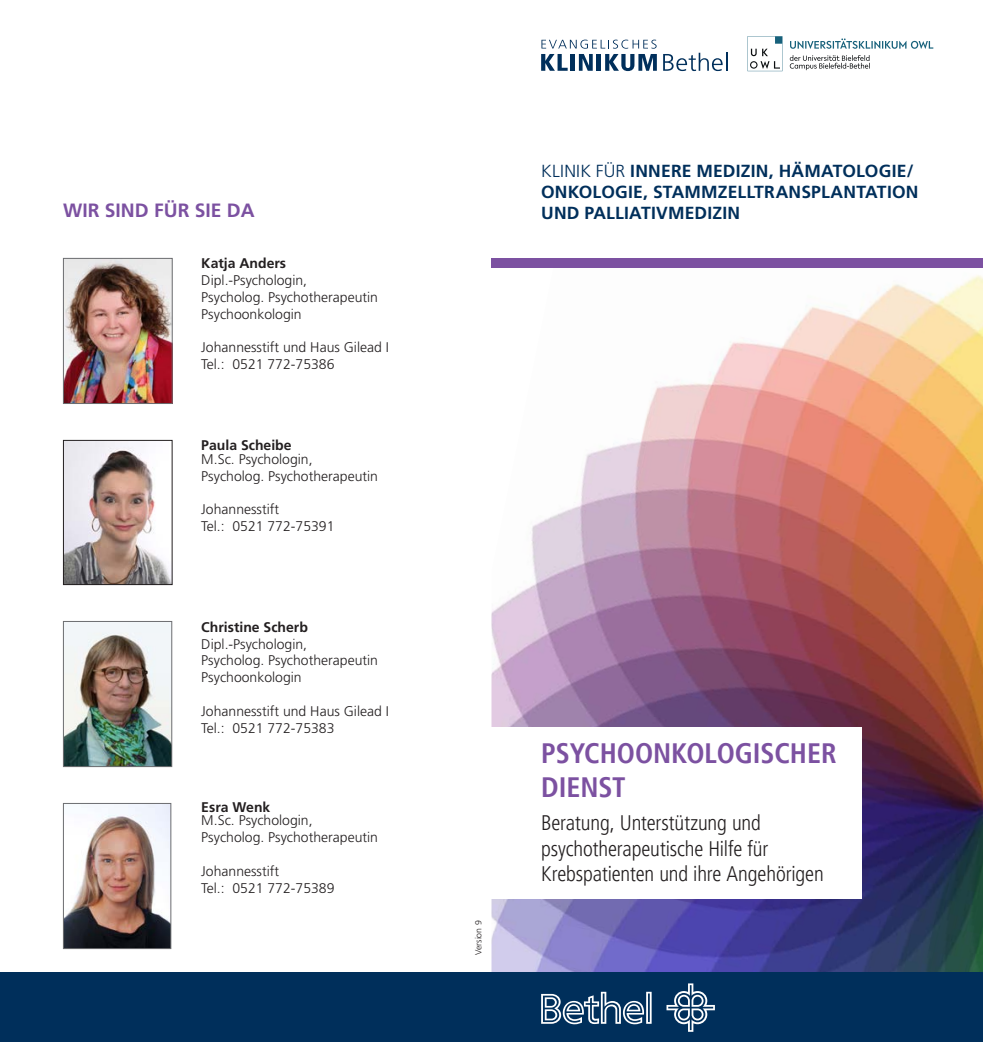
<style>
.page{position:relative;width:983px;height:1042px;background:#fff}
.page>*{position:absolute;margin:0;border:0;box-sizing:border-box;transform-origin:0 0}
.t1{font:700 condensed 28px/33.6px "Frutiger LT Pro";color:#7c51a1}
.t2{font:300 condensed 21px/25.2px "Frutiger LT Pro";letter-spacing:-.005em;color:#231f20}
.t3{font:700 19.25px "Frutiger LT Std";color:#7c51a1}
.t4{font:700 17.5px "Frutiger LT Std";letter-spacing:.01em;color:#002f5b}
.t5{font:300 14px/16.8px "Frutiger LT Std";color:#231f20}
.t6{font:700 14px "Frutiger LT Std";color:#231f20}
.t7{font:300 8.75px "Frutiger LT Std";color:#231f20}
.s1{font-weight:300}
</style>
<div class="page">
<img style="left:491px;top:275px;width:491px;height:697px">
<img style="left:65px;top:260px;width:105px;height:142px">
<div style="left:63px;top:258px;width:109px;height:146px;border:1px solid #6c6d70"></div>
<img style="left:65px;top:805px;width:104px;height:142px">
<div style="left:63px;top:803px;width:108px;height:146px;border:1px solid #6c6d70"></div>
<img style="left:65px;top:623px;width:105px;height:142px">
<div style="left:63px;top:621px;width:109px;height:146px;border:1px solid #6c6d70"></div>
<div style="left:491px;top:727px;width:370px;height:172px;background:#fff"></div>
<div style="left:0;top:972px;width:982px;height:70px;background:#002f5b"></div>
<div style="left:491px;top:258px;width:491px;height:10px;background:#7c51a1"></div>
<svg style="left:666px;top:983px;width:48px;height:49px"></svg>
<svg style="left:541px;top:992px;width:110px;height:32px"></svg>
<svg style="left:541px;top:40px;width:115px;height:31px"></svg>
<svg style="left:663px;top:53px;width:64px;height:18px"></svg>
<svg style="left:790px;top:38px;width:143px;height:11px"></svg>
<svg style="left:747px;top:36px;width:35px;height:35px"></svg>
<svg style="left:789px;top:55px;width:80px;height:15px"></svg>
<img style="left:65px;top:442px;width:105px;height:141px">
<div style="left:63px;top:440px;width:109px;height:145px;border:1px solid #231f20"></div>
<p class="t3" style="left:63px;top:199px;width:193px">WIR SIND FÜR SIE DA</p>
<p class="t6" style="left:201px;top:255px;width:86px">Katja Anders</p>
<p class="t5" style="left:201px;top:272px;width:107px">Dipl.-Psychologin,</p>
<p class="t5" style="left:201px;top:289px;width:178px">Psycholog. Psychotherapeutin</p>
<p class="t5" style="left:201px;top:306px;width:102px">Psychoonkologin</p>
<p class="t5" style="left:201px;top:339px;width:189px">Johannesstift und Haus Gilead I<br>Tel.: 0521 772-75386</p>
<p class="t6" style="left:201px;top:437px;width:92px">Paula Scheibe</p>
<p class="t5" style="left:201px;top:451px;width:113px">M.Sc. Psychologin,</p>
<p class="t5" style="left:201px;top:467px;width:178px">Psycholog. Psychotherapeutin</p>
<p class="t5" style="left:201px;top:501px;width:79px">Johannesstift</p>
<p class="t5" style="left:201px;top:518px;width:135px">Tel.: 0521 772-75391</p>
<p class="t6" style="left:201px;top:618px;width:108px">Christine Scherb</p>
<p class="t5" style="left:201px;top:635px;width:107px">Dipl.-Psychologin,</p>
<p class="t5" style="left:201px;top:652px;width:178px">Psycholog. Psychotherapeutin</p>
<p class="t5" style="left:201px;top:669px;width:102px">Psychoonkologin</p>
<p class="t5" style="left:201px;top:703px;width:189px">Johannesstift und Haus Gilead I<br>Tel.: 0521 772-75383</p>
<p class="t6" style="left:201px;top:799px;width:70px">Esra Wenk</p>
<p class="t5" style="left:201px;top:812px;width:113px">M.Sc. Psychologin,</p>
<p class="t5" style="left:201px;top:829px;width:178px">Psycholog. Psychotherapeutin</p>
<p class="t5" style="left:201px;top:863px;width:79px">Johannesstift</p>
<p class="t5" style="left:201px;top:879px;width:135px">Tel.: 0521 772-75389</p>
<p class="t4" style="left:541px;top:160px;width:374px"><span class="s1">KLINIK FÜR</span> INNERE MEDIZIN, HÄMATOLOGIE/</p>
<p class="t4" style="left:541px;top:181px;width:379px">ONKOLOGIE, STAMMZELLTRANSPLANTATION</p>
<p class="t4" style="left:541px;top:202px;width:200px">UND PALLIATIVMEDIZIN</p>
<p class="t7" style="left:473px;top:955px;width:36px;rotate:-90deg">Version 9</p>
<p class="t1" style="left:541px;top:737px;width:297px">PSYCHOONKOLOGISCHER<br>DIENST</p>
<p class="t2" style="left:541px;top:811px;width:228px">Beratung, Unterstützung und psychotherapeutische Hilfe für</p>
<p class="t2" style="left:541px;top:861px;width:284px">Krebspatienten und ihre Angehörigen</p>
</div>
